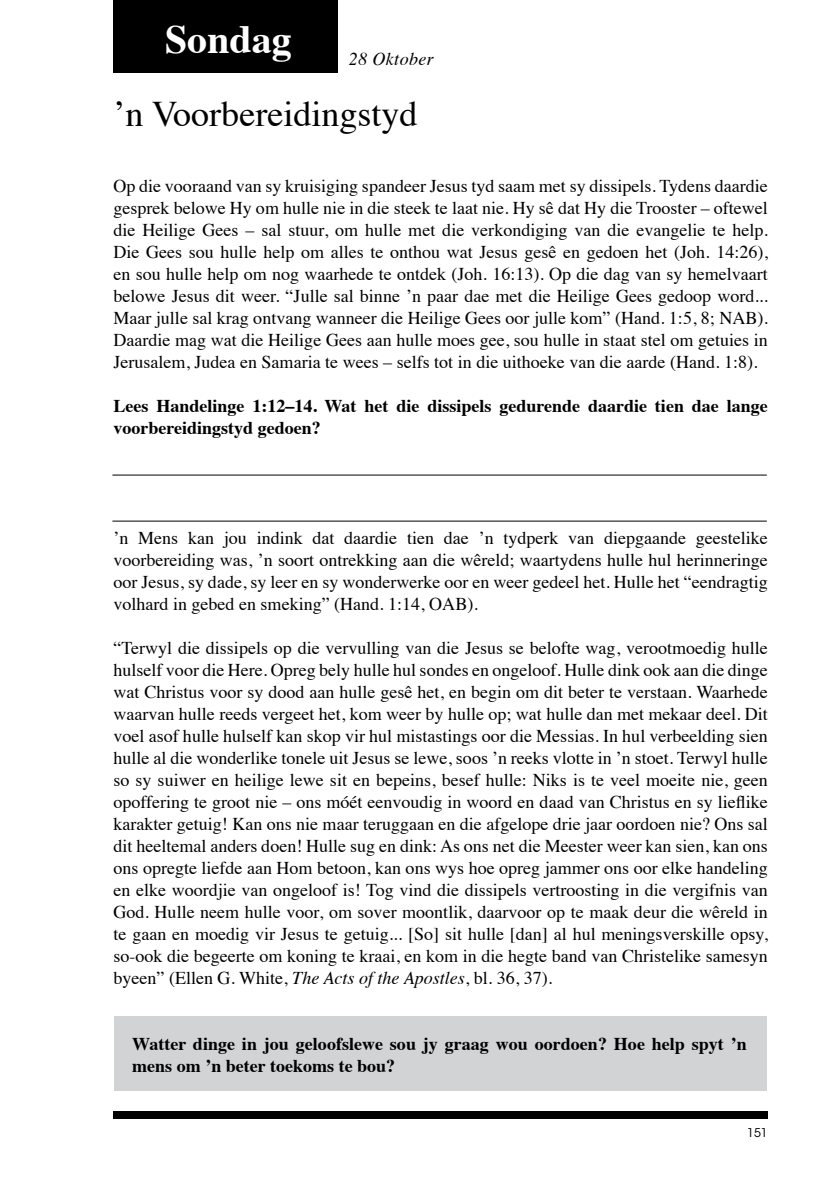
<style>
.page{position:relative;width:840px;height:1191px;background:#fff}
.page>*{position:absolute;margin:0;border:0;box-sizing:border-box;transform-origin:0 0}
.t1{font:700 40px "Times";color:#fff}
.t2{font:36px "Times";color:#000}
.t3{font:18px/22px "Times";color:#000;text-align:justify}
.t4{font:700 18px/22px "Times";color:#000}
.t5{font:italic 18px "Times";letter-spacing:.02em;color:#000}
.t6{font:12px "ITC Avant Garde Std";color:#000}
.s1{font-style:italic}
</style>
<div class="page">
<div style="left:113px;top:1111px;width:654px;height:8px;background:#000"></div>
<div style="left:113px;top:0;width:225px;height:72px;background:#000"></div>
<hr style="left:112px;top:474px;width:654px;height:1px;background:#000">
<hr style="left:112px;top:520px;width:654px;height:1px;background:#000">
<div style="left:114px;top:1016px;width:652px;height:75px;background:#d1d3d4"></div>
<h1 class="t1" style="left:165px;top:1px;width:128px">Sondag</h1>
<p class="t5" style="left:349px;top:43px;width:86px">28 Oktober</p>
<h2 class="t2" style="left:113px;top:80px;width:305px">’n Voorbereidingstyd</h2>
<p class="t3" style="left:113px;top:173px;width:655px">Op die vooraand van sy kruisiging spandeer Jesus tyd saam met sy dissipels. Tydens daardie gesprek belowe Hy om hulle nie in die steek te laat nie. Hy sê dat Hy die Trooster – oftewel die Heilige Gees – sal stuur, om hulle met die verkondiging van die evangelie te help.<br>Die Gees sou hulle help om alles te onthou wat Jesus gesê en gedoen het (Joh. 14:26), en sou hulle help om nog waarhede te ontdek (Joh. 16:13). Op die dag van sy hemelvaart belowe Jesus dit weer. “Julle sal binne ’n paar dae met die Heilige Gees gedoop word...<br>Maar julle sal krag ontvang wanneer die Heilige Gees oor julle kom” (Hand. 1:5, 8; NAB).<br>Daardie mag wat die Heilige Gees aan hulle moes gee, sou hulle in staat stel om getuies in Jerusalem, Judea en Samaria te wees – selfs tot in die uithoeke van die aarde (Hand. 1:8).</p>
<p class="t4" style="left:113px;top:393px;width:655px">Lees Handelinge 1:12–14. Wat het die dissipels gedurende daardie tien dae lange voorbereidingstyd gedoen?</p>
<p class="t3" style="left:113px;top:525px;width:655px">’n Mens kan jou indink dat daardie tien dae ’n tydperk van diepgaande geestelike voorbereiding was, ’n soort ontrekking aan die wêreld; waartydens hulle hul herinneringe oor Jesus, sy dade, sy leer en sy wonderwerke oor en weer gedeel het. Hulle het “eendragtig volhard in gebed en smeking” (Hand. 1:14, OAB).</p>
<p class="t3" style="left:113px;top:635px;width:655px">“Terwyl die dissipels op die vervulling van die Jesus se belofte wag, verootmoedig hulle hulself voor die Here. Opreg bely hulle hul sondes en ongeloof. Hulle dink ook aan die dinge wat Christus voor sy dood aan hulle gesê het, en begin om dit beter te verstaan. Waarhede waarvan hulle reeds vergeet het, kom weer by hulle op; wat hulle dan met mekaar deel. Dit voel asof hulle hulself kan skop vir hul mistastings oor die Messias. In hul verbeelding sien hulle al die wonderlike tonele uit Jesus se lewe, soos ’n reeks vlotte in ’n stoet. Terwyl hulle so sy suiwer en heilige lewe sit en bepeins, besef hulle: Niks is te veel moeite nie, geen opoffering te groot nie – ons móét eenvoudig in woord en daad van Christus en sy lieflike karakter getuig! Kan ons nie maar teruggaan en die afgelope drie jaar oordoen nie? Ons sal dit heeltemal anders doen! Hulle sug en dink: As ons net die Meester weer kan sien, kan ons ons opregte liefde aan Hom betoon, kan ons wys hoe opreg jammer ons oor elke handeling en elke woordjie van ongeloof is! Tog vind die dissipels vertroosting in die vergifnis van God. Hulle neem hulle voor, om sover moontlik, daarvoor op te maak deur die wêreld in te gaan en moedig vir Jesus te getuig... [So] sit hulle [dan] al hul meningsverskille opsy, so-ook die begeerte om koning te kraai, en kom in die hegte band van Christelike samesyn byeen” (Ellen G. White, <span class="s1">The Acts of the Apostles</span>, bl. 36, 37).</p>
<p class="t4" style="left:132px;top:1031px;width:615px">Watter dinge in jou geloofslewe sou jy graag wou oordoen? Hoe help spyt ’n mens om ’n beter toekoms te bou?</p>
<p class="t6" style="left:746px;top:1125px;width:22px">151</p>
</div>
